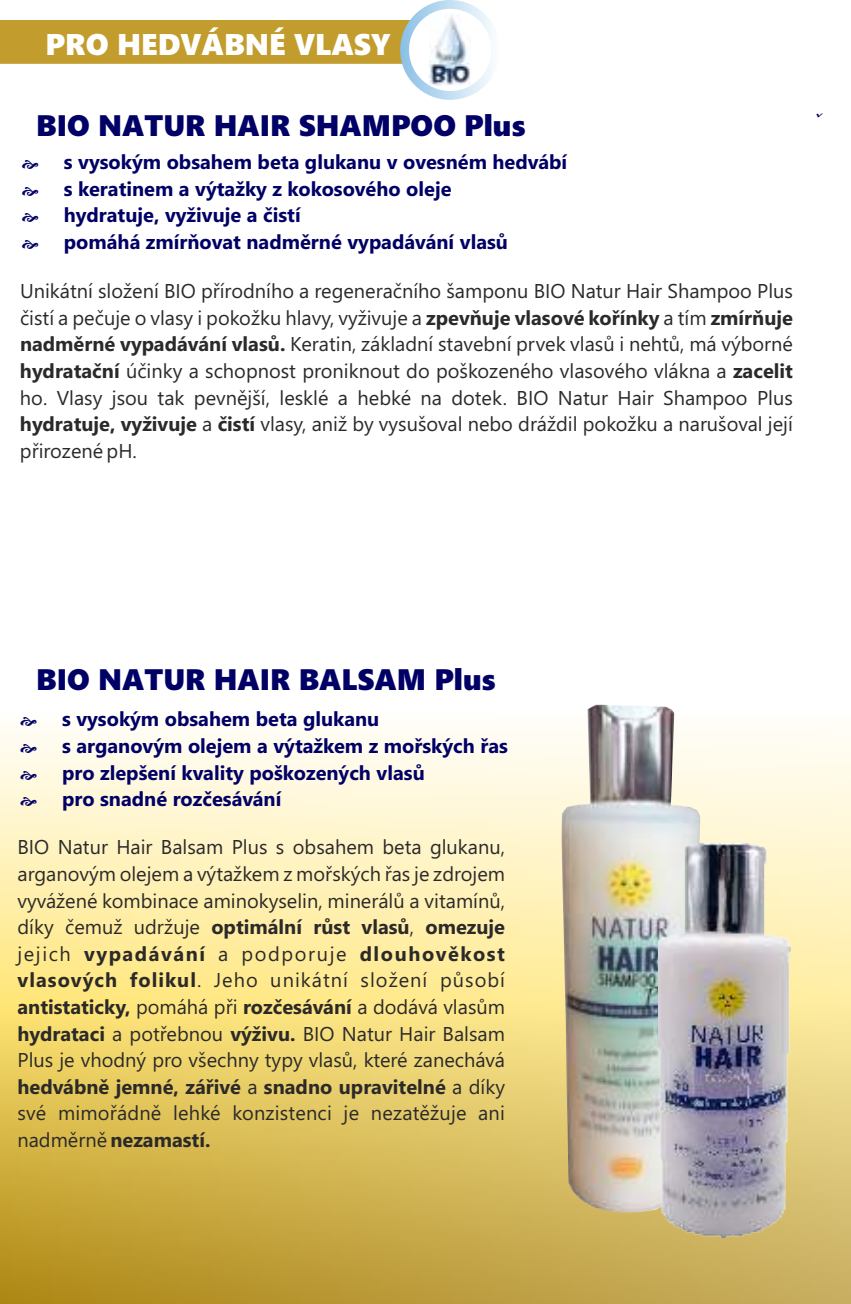
<style>
.page{position:relative;width:851px;height:1304px;background:#fff}
.page>*{position:absolute;margin:0;border:0;box-sizing:border-box;transform-origin:0 0}
.t1{font:30px "Segoe UI Black";color:#fff}
.t2{font:29.75px "Segoe UI Black";color:#006}
.t3{font:italic 23px "Lucida Calligraphy";color:#006}
.t4{font:20px/26.5px "Segoe UI";color:#2b2a29;text-align:justify}
.t5{font:700 20px/26.5px "Segoe UI";color:#006}
.s1{font-weight:700}
</style>
<div class="page">
<div style="left:0;top:20px;width:410px;height:44px;background:#c29d2e"></div>
<svg style="left:0;top:727px;width:850px;height:577px;background:#ead58b"></svg>
<img style="left:561px;top:705px;width:139px;height:508px">
<img style="left:658px;top:843px;width:132px;height:394px">
<svg style="left:400px;top:0;width:100px;height:100px"></svg>
<div style="left:409px;top:9px;width:82px;height:82px;background:#fff;border-radius:50%"></div>
<img style="left:430px;top:15px;width:40px;height:70px">
<svg style="left:20px;top:744px;width:17px;height:9px"></svg>
<svg style="left:20px;top:770px;width:17px;height:10px"></svg>
<svg style="left:20px;top:797px;width:17px;height:9px"></svg>
<h1 class="t1" style="left:46px;top:33px;width:346px">PRO HEDVÁBNÉ VLASY</h1>
<h2 class="t2" style="left:36px;top:114px;width:491px">BIO NATUR HAIR SHAMPOO Plus</h2>
<p class="t5" style="left:64px;top:151px;width:504px">s vysokým obsahem beta glukanu v ovesném hedvábí s keratinem a výtažky z kokosového oleje<br>hydratuje, vyživuje a čistí<br>pomáhá zmírňovat nadměrné vypadávání vlasů</p>
<p class="t4" style="left:20px;top:280px;width:774px">Unikátní složení BIO přírodního a regeneračního šamponu BIO Natur Hair Shampoo Plus čistí a pečuje o vlasy i pokožku hlavy, vyživuje a <span class="s1">zpevňuje vlasové kořínky</span> a tím <span class="s1">zmírňuje nadměrné vypadávání vlasů.</span> Keratin, základní stavební prvek vlasů i nehtů, má výborné <span class="s1">hydratační</span> účinky a schopnost proniknout do poškozeného vlasového vlákna a <span class="s1">zacelit </span>ho. Vlasy jsou tak pevnější, lesklé a hebké na dotek. BIO Natur Hair Shampoo Plus <span class="s1">hydratuje, vyživuje</span> a <span class="s1">čistí</span> vlasy, aniž by vysušoval nebo dráždil pokožku a narušoval její přirozené pH.</p>
<p class="t3" style="left:809px;top:112px;width:15px">ˇ</p>
<h2 class="t2" style="left:36px;top:669px;width:461px">BIO NATUR HAIR BALSAM Plus</h2>
<p class="t5" style="left:62px;top:708px;width:447px">s vysokým obsahem beta glukanu<br>s arganovým olejem a výtažkem z mořských řas pro zlepšení kvality poškozených vlasů<br>pro snadné rozčesávání</p>
<p class="t4" style="left:17px;top:836px;width:489px">BIO Natur Hair Balsam Plus s obsahem beta glukanu, arganovým olejem a výtažkem z mořských řas je zdrojem vyvážené kombinace aminokyselin, minerálů a vitamínů, díky čemuž udržuje <span class="s1">optimální růst vlasů</span>, <span class="s1">omezuje </span>jejich <span class="s1">vypadávání</span> a podporuje <span class="s1">dlouhověkost vlasových folikul</span>. Jeho unikátní složení působí <span class="s1">antistaticky,</span> pomáhá při <span class="s1">rozčesávání</span> a dodává vlasům <span class="s1">hydrataci</span> a potřebnou <span class="s1">výživu.</span> BIO Natur Hair Balsam Plus je vhodný pro všechny typy vlasů, které zanechává <span class="s1">hedvábně jemné, zářivé</span> a <span class="s1">snadno upravitelné</span> a díky své mimořádně lehké konzistenci je nezatěžuje ani nadměrně <span class="s1">nezamastí.</span></p>
</div>
